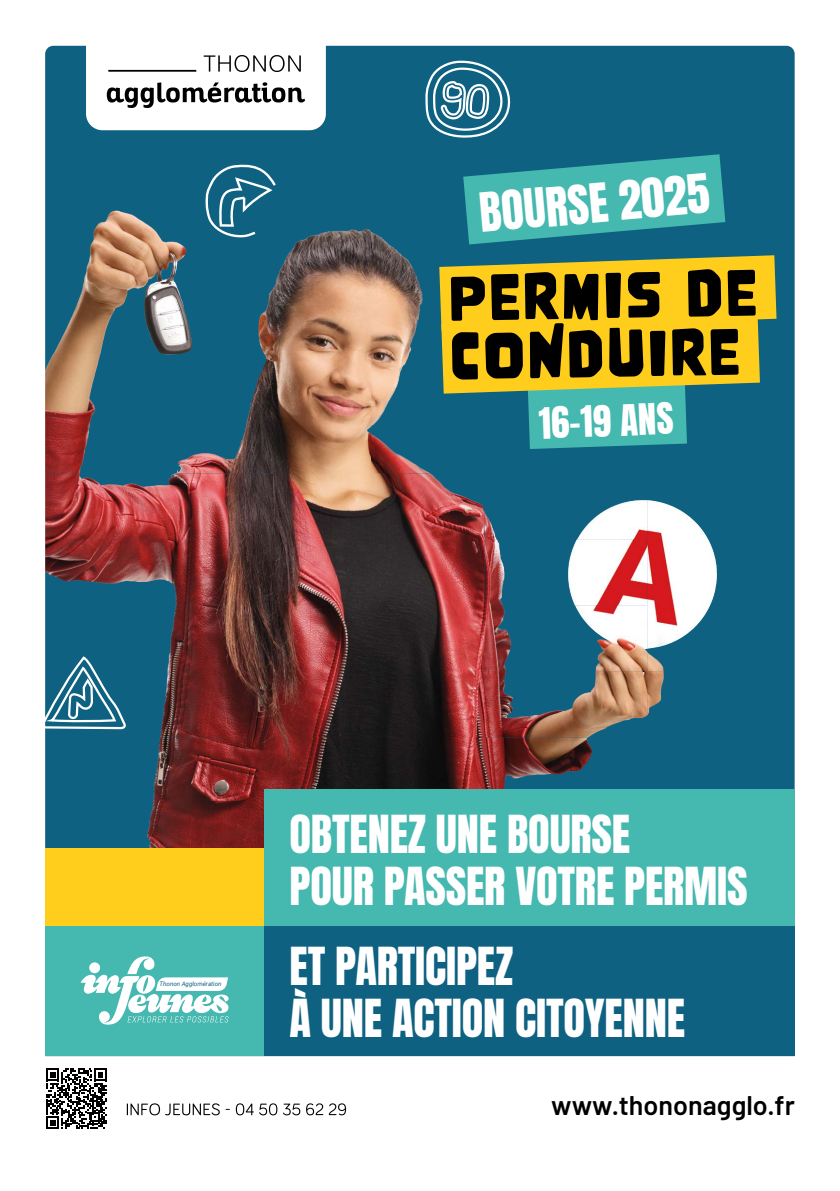
<style>
.page{position:relative;width:840px;height:1191px;background:#fff}
.page>*{position:absolute;margin:0;border:0;box-sizing:border-box;transform-origin:0 0}
.t1{font:58.6px/58.8px "Nove";color:#000}
.t2{font:46px "Anton";color:#fff}
.t3{font:44.6px/51.6px "Anton";letter-spacing:-.005em;color:#fff}
.t4{font:36.8px "Anton";color:#fff}
.t5{font:600 26.8px "Barlow";color:#000}
.t6{font:italic 6.2px "Roboto";color:#0e6180}
</style>
<div class="page">
<img style="left:45px;top:45px;width:750px;height:1071px">
<svg style="left:45px;top:658px;width:82px;height:72px;background:#3f819a"></svg>
<div style="left:45px;top:925px;width:219px;height:131px;background:#45b8af"></div>
<svg style="left:204px;top:164px;width:74px;height:75px;background:#327993"></svg>
<div style="left:264px;top:848px;width:530px;height:207px;background:#0e6180"></div>
<div style="left:264px;top:789px;width:530px;height:136px;background:#45b8af"></div>
<div style="left:45px;top:848px;width:219px;height:77px;background:#ffcd1c"></div>
<svg style="left:423px;top:60px;width:92px;height:79px"></svg>
<svg style="left:463px;top:154px;width:262px;height:90px;background:#36a1a2"></svg>
<svg style="left:439px;top:255px;width:337px;height:194px;background:#adb147"></svg>
<svg style="left:81px;top:956px;width:147px;height:68px"></svg>
<div style="left:39px;top:1065px;width:75px;height:71px;background:#fff"></div>
<svg style="left:46px;top:1068px;width:61px;height:61px"></svg>
<svg style="left:127px;top:1103px;width:219px;height:12px"></svg>
<p class="t2" style="left:477px;top:190px;width:232px;rotate:-5deg">BOURSE 2025</p>
<h1 class="t1" style="left:448px;top:269px;width:309px;rotate:-1deg">PERMIS DE<br>CONDUIRE</h1>
<p class="t4" style="left:538px;top:404px;width:136px;rotate:-2deg">16-19 ANS</p>
<p class="t6" style="left:159px;top:980px;width:63px">Thonon Agglomération</p>
<p class="t3" style="left:289px;top:812px;width:459px">OBTENEZ UNE BOURSE<br>POUR PASSER VOTRE PERMIS</p>
<p class="t3" style="left:289px;top:943px;width:397px">ET PARTICIPEZ<br>À UNE ACTION CITOYENNE</p>
<p class="t5" style="left:551px;top:1085px;width:245px">www.thononagglo.fr</p>
</div>
